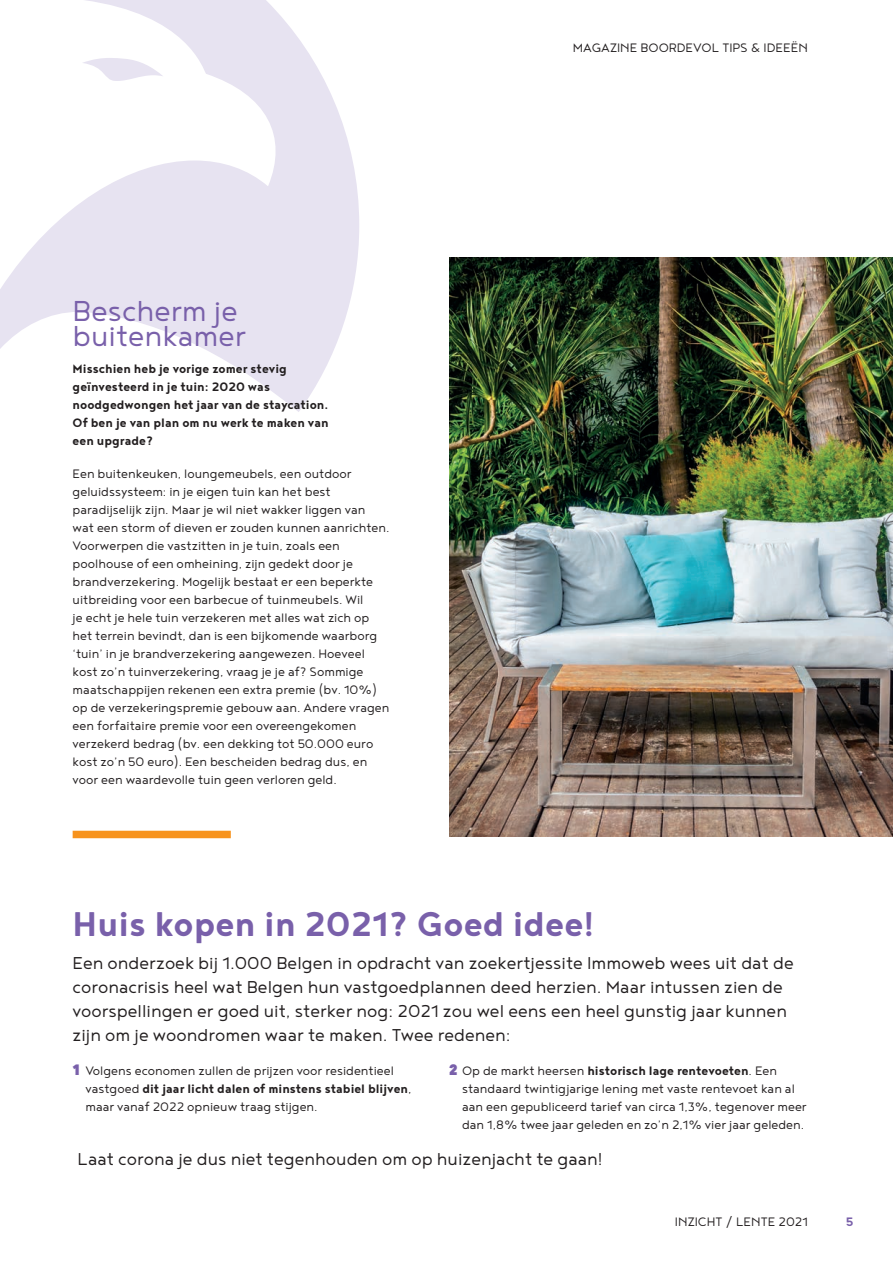
<style>
.page{position:relative;width:893px;height:1263px;background:#fff}
.page>*{position:absolute;margin:0;border:0;box-sizing:border-box;transform-origin:0 0}
.t1{font:700 42px "Noyh";color:#7960aa}
.t2{font:300 35.25px/25.2px "Noyh";color:#7960aa}
.t3{font:300 21px/24px "Noyh";color:#231f20}
.t4{font:300 15px/18px "Noyh";color:#231f20}
.t5{font:700 15px/18px "Noyh";color:#231f20}
.t6{font:700 15px "Noyh";color:#7960aa}
.s1{font-family:"Avenir Next Condensed";font-weight:800;color:#7960aa}
.s2{font-weight:700}
</style>
<div class="page">
<svg style="left:0;top:0;width:359px;height:412px;fill:#e7e3f1"></svg>
<svg style="left:82px;top:58px;width:81px;height:23px"></svg>
<div style="left:73px;top:831px;width:158px;height:7px;background:#f7931d"></div>
<img style="left:449px;top:257px;width:444px;height:579px">
<h2 class="t2" style="left:73px;top:297px;width:175px">Bescherm je buitenkamer</h2>
<p class="t5" style="left:73px;top:359px;width:258px">Misschien heb je vorige zomer stevig geïnvesteerd in je tuin: 2020 was noodgedwongen het jaar van de staycation.<br>Of ben je van plan om nu werk te maken van een upgrade?</p>
<p class="t4" style="left:73px;top:464px;width:318px">Een buitenkeuken, loungemeubels, een outdoor geluidssysteem: in je eigen tuin kan het best paradijselijk zijn. Maar je wil niet wakker liggen van wat een storm of dieven er zouden kunnen aanrichten.<br>Voorwerpen die vastzitten in je tuin, zoals een poolhouse of een omheining, zijn gedekt door je brandverzekering. Mogelijk bestaat er een beperkte uitbreiding voor een barbecue of tuinmeubels. Wil<br>je echt je hele tuin verzekeren met alles wat zich op het terrein bevindt, dan is een bijkomende waarborg ‘tuin’ in je brandverzekering aangewezen. Hoeveel kost zo’n tuinverzekering, vraag je je af? Sommige maatschappijen rekenen een extra premie (bv. 10%) op de verzekeringspremie gebouw aan. Andere vragen een forfaitaire premie voor een overeengekomen verzekerd bedrag (bv. een dekking tot 50.000 euro kost zo’n 50 euro). Een bescheiden bedrag dus, en voor een waardevolle tuin geen verloren geld.</p>
<p class="t4" style="left:573px;top:38px;width:236px">MAGAZINE BOORDEVOL TIPS &amp; IDEEËN</p>
<h1 class="t1" style="left:73px;top:900px;width:523px">Huis kopen in 2021? Goed idee!</h1>
<p class="t3" style="left:73px;top:950px;width:723px">Een onderzoek bij 1.000 Belgen in opdracht van zoekertjessite Immoweb wees uit dat de coronacrisis heel wat Belgen hun vastgoedplannen deed herzien. Maar intussen zien de voorspellingen er goed uit, sterker nog: 2021 zou wel eens een heel gunstig jaar kunnen zijn om je woondromen waar te maken. Twee redenen:</p>
<p class="t4" style="left:85px;top:1061px;width:328px;text-indent:-13px"><span class="s1">1</span> Volgens economen zullen de prijzen voor residentieel vastgoed <span class="s2">dit jaar licht dalen of minstens stabiel blijven</span>, maar vanaf 2022 opnieuw traag stijgen.</p>
<p class="t4" style="left:462px;top:1061px;width:346px;text-indent:-13px"><span class="s1">2</span> Op de markt heersen <span class="s2">historisch lage rentevoeten</span>. Een standaard twintigjarige lening met vaste rentevoet kan al aan een gepubliceerd tarief van circa 1,3%, tegenover meer dan 1,8% twee jaar geleden en zo’n 2,1% vier jaar geleden.</p>
<h3 class="t3" style="left:77px;top:1146px;width:527px">Laat corona je dus niet tegenhouden om op huizenjacht te gaan!</h3>
<p class="t4" style="left:675px;top:1212px;width:134px">INZICHT / LENTE 2021</p>
<p class="t6" style="left:846px;top:1213px;width:9px">5</p>
</div>
